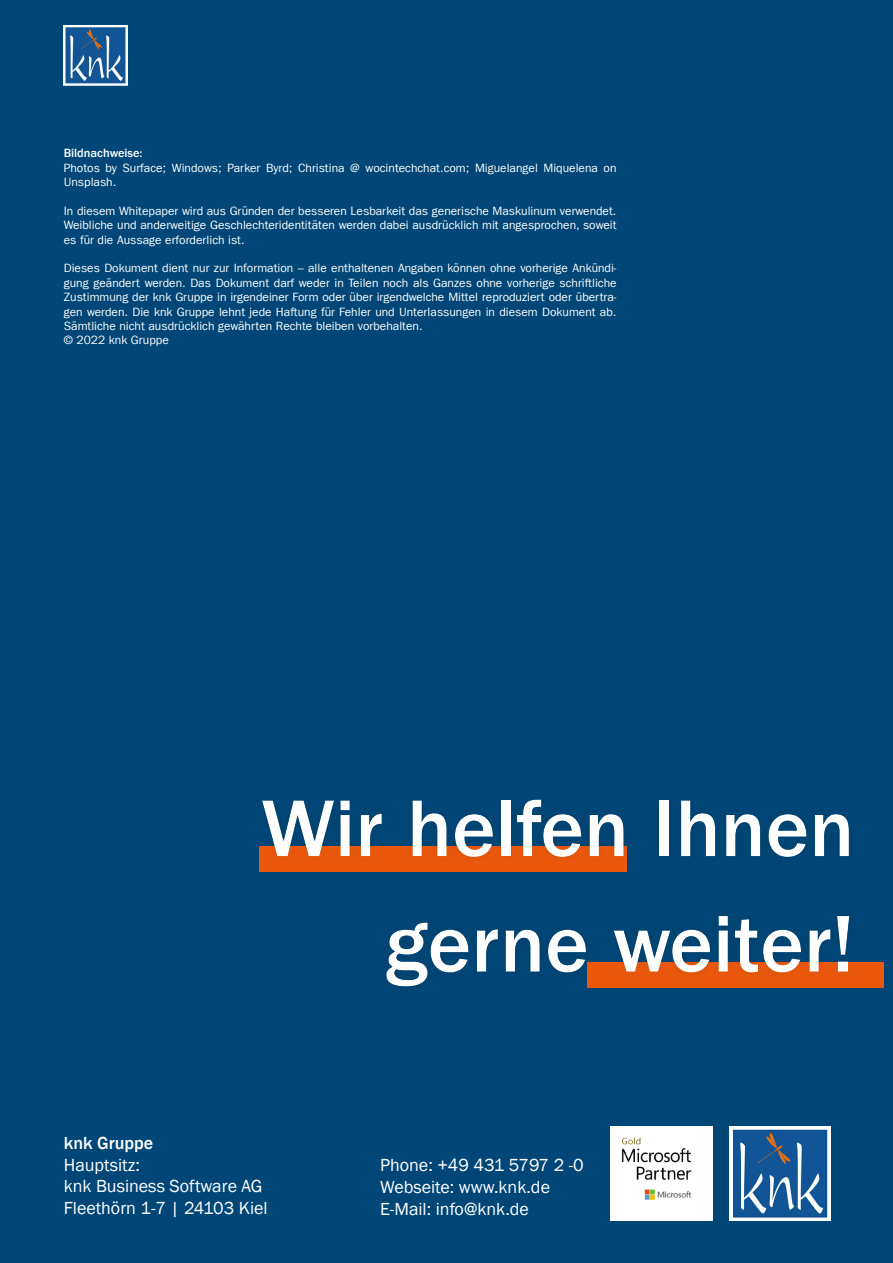
<style>
.page{position:relative;width:893px;height:1263px;background:#004676}
.page>*{position:absolute;margin:0;border:0;box-sizing:border-box;transform-origin:0 0}
.t1{font:500 81px/115.5px "Franklin Gothic LT Com";color:#fff;text-align:right}
.t2{font:18px "Franklin Gothic";color:#fff}
.t3{font:500 18px "Franklin Gothic";color:#fff}
.t4{font:12px/14.4px "Franklin Gothic LT Com";color:#fff;text-align:justify}
.t5{font:500 12px "Franklin Gothic LT Com";color:#fff}
</style>
<div class="page">
<img style="left:64px;top:26px;width:64px;height:59px">
<img style="left:729px;top:1127px;width:101px;height:93px">
<img style="left:610px;top:1127px;width:102px;height:93px">
<div style="left:0;top:781px;width:893px;height:213px;background:#fff;opacity:.75"></div>
<p class="t5" style="left:64px;top:146px;width:80px">Bildnachweise:</p>
<p class="t4" style="left:64px;top:160px;width:554px">Photos by Surface; Windows; Parker Byrd; Christina @ wocintechchat.com; Miguelangel Miquelena on<br>Unsplash.</p>
<p class="t4" style="left:64px;top:204px;width:554px">In diesem Whitepaper wird aus Gründen der besseren Lesbarkeit das generische Maskulinum verwendet.<br>Weibliche und anderweitige Geschlechteridentitäten werden dabei ausdrücklich mit angesprochen, soweit es für die Aussage erforderlich ist.</p>
<p class="t4" style="left:64px;top:261px;width:554px">Dieses Dokument dient nur zur Information – alle enthaltenen Angaben können ohne vorherige Ankündi&shy;gung geändert werden. Das Dokument darf weder in Teilen noch als Ganzes ohne vorherige schriftliche Zustimmung der knk Gruppe in irgendeiner Form oder über irgendwelche Mittel reproduziert oder übertra&shy;gen werden. Die knk Gruppe lehnt jede Haftung für Fehler und Unterlassungen in diesem Dokument ab.<br>Sämtliche nicht ausdrücklich gewährten Rechte bleiben vorbehalten.</p>
<p class="t4" style="left:64px;top:333px;width:107px">© 2022 knk Gruppe</p>
<h1 class="t1" style="left:261px;top:772px;width:595px">Wir helfen Ihnen gerne weiter!</h1>
<p class="t3" style="left:64px;top:1132px;width:91px">knk Gruppe</p>
<p class="t2" style="left:64px;top:1153px;width:78px">Hauptsitz:</p>
<p class="t2" style="left:64px;top:1175px;width:200px">knk Business Software AG</p>
<p class="t2" style="left:64px;top:1197px;width:205px">Fleethörn 1-7 | 24103 Kiel</p>
<p class="t2" style="left:380px;top:1154px;width:205px">Phone: +49 431 5797 2 -0</p>
<p class="t2" style="left:380px;top:1176px;width:171px">Webseite: www.knk.de</p>
<p class="t2" style="left:380px;top:1197px;width:150px">E-Mail: info@knk.de</p>
</div>
